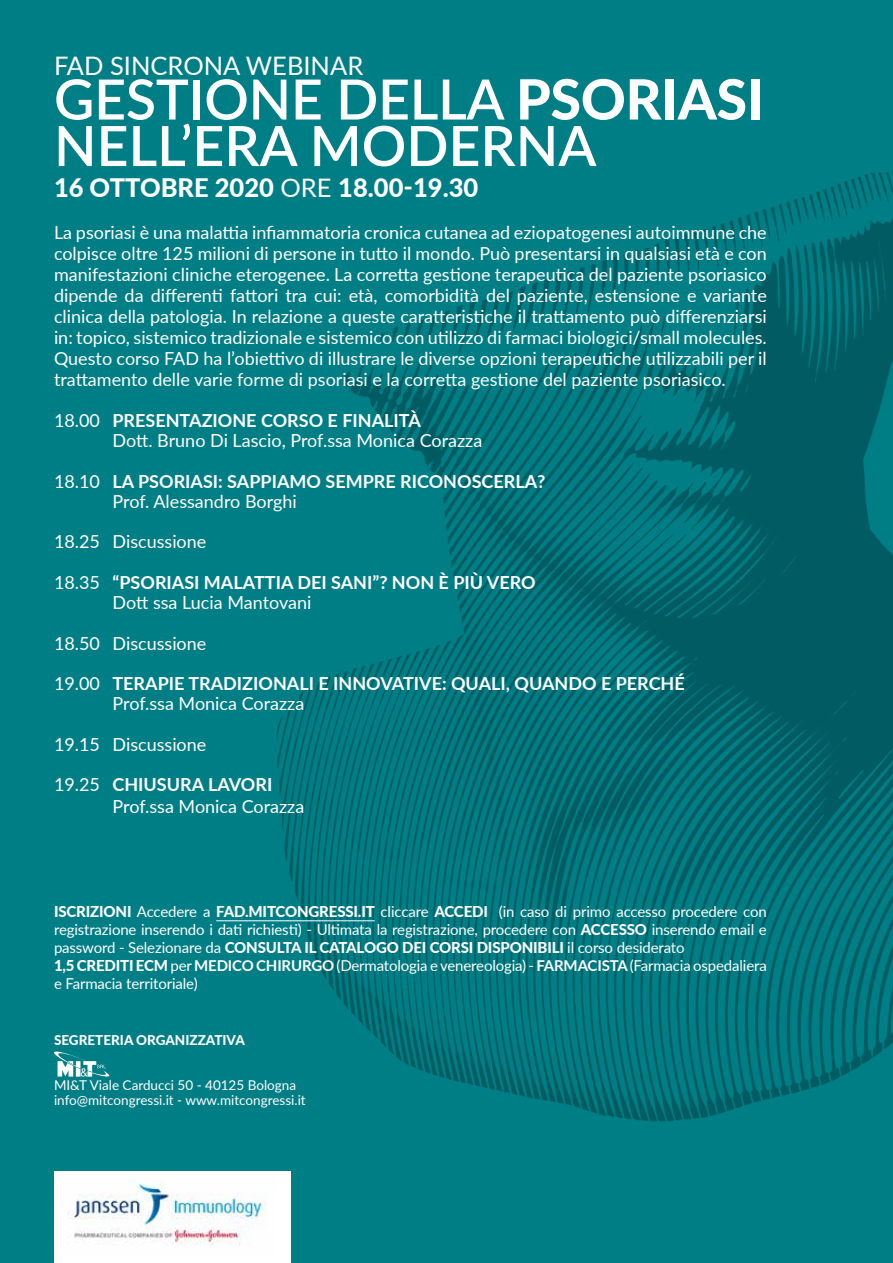
<style>
.page{position:relative;width:893px;height:1263px;background:#fff}
.page>*{position:absolute;margin:0;border:0;box-sizing:border-box;transform-origin:0 0}
.t1{font:600 55.5px/46.5px "Lato";color:#fff}
.t2{font:800 25.5px "Lato";color:#fff}
.t3{font:25.5px "Lato";color:#fff}
.t4{font:18px/21px "Lato";color:#fff}
.t5{font:700 18px/20.2px "Lato";color:#fff}
.t6{font:15px/18px "Lato";letter-spacing:-.01em;color:#fff}
.t7{font:13.5px/15px "Lato";color:#fff}
.t8{font:800 13.5px "Lato";color:#fff}
.s1{font-weight:800}
.s2{font-weight:400}
.s3{font-weight:700}
</style>
<div class="page">
<img style="left:0;top:11px;width:893px;height:1252px">
<hr style="left:216px;top:920px;width:159px;height:1px;background:#fff">
<svg style="left:53px;top:1050px;width:57px;height:27px"></svg>
<div style="left:54px;top:1171px;width:237px;height:92px;background:#fff"></div>
<img style="left:68px;top:1177px;width:198px;height:68px">
<h2 class="t3" style="left:54px;top:47px;width:311px">FAD SINCRONA WEBINAR</h2>
<h1 class="t1" style="left:54px;top:74px;width:711px">GESTIONE DELLA <span class="s1">PSORIASI<br></span>NELL’ERA MODERNA</h1>
<h2 class="t2" style="left:54px;top:168px;width:426px">16 OTTOBRE 2020 <span class="s2">ORE</span> 18.00-19.30</h2>
<p class="t4" style="left:54px;top:221px;width:714px;text-align:justify">La psoriasi è una malattia infiammatoria cronica cutanea ad eziopatogenesi autoimmune che colpisce oltre 125 milioni di persone in tutto il mondo. Può presentarsi in qualsiasi età e con manifestazioni cliniche eterogenee. La corretta gestione terapeutica del paziente psoriasico dipende da differenti fattori tra cui: età, comorbidità del paziente, estensione e variante clinica della patologia. In relazione a queste caratteristiche il trattamento può differenziarsi in: topico, sistemico tradizionale e sistemico con utilizzo di farmaci biologici/small molecules.<br>Questo corso FAD ha l’obiettivo di illustrare le diverse opzioni terapeutiche utilizzabili per il trattamento delle varie forme di psoriasi e la corretta gestione del paziente psoriasico.</p>
<p class="t4" style="left:112px;top:409px;width:371px;line-height:20.2px;text-indent:-58px">18.00 <span class="s3">PRESENTAZIONE CORSO E FINALITÀ<br></span>Dott. Bruno Di Lascio, Prof.ssa Monica Corazza</p>
<p class="t5" style="left:112px;top:470px;width:434px;text-indent:-58px"><span class="s2">18.10</span> LA PSORIASI: SAPPIAMO SEMPRE RICONOSCERLA?<br><span class="s2">Prof. Alessandro Borghi</span></p>
<p class="t4" style="left:54px;top:530px;width:154px">18.25 Discussione</p>
<p class="t5" style="left:112px;top:571px;width:425px;text-indent:-58px"><span class="s2">18.35</span> “PSORIASI MALATTIA DEI SANI”? NON È PIÙ VERO<br><span class="s2">Dott ssa Lucia Mantovani</span></p>
<p class="t4" style="left:54px;top:632px;width:154px">18.50 Discussione</p>
<p class="t5" style="left:112px;top:673px;width:574px;text-indent:-58px"><span class="s2">19.00</span> TERAPIE TRADIZIONALI E INNOVATIVE: QUALI, QUANDO E PERCHÉ<br><span class="s2">Prof.ssa Monica Corazza</span></p>
<p class="t4" style="left:54px;top:733px;width:154px">19.15 Discussione</p>
<p class="t4" style="left:112px;top:773px;width:193px;line-height:21.6px;text-indent:-58px">19.25 <span class="s3">CHIUSURA LAVORI<br></span>Prof.ssa Monica Corazza</p>
<p class="t6" style="left:54px;top:902px;width:714px"><span class="s1">ISCRIZIONI</span> Accedere a <span class="s1">FAD.MITCONGRESSI.IT</span> cliccare <span class="s1">ACCEDI</span> (in caso di primo accesso procedere con registrazione inserendo i dati richiesti) - Ultimata la registrazione, procedere con <span class="s1">ACCESSO</span> inserendo email e password - Selezionare da <span class="s1">CONSULTA IL CATALOGO DEI CORSI DISPONIBILI</span> il corso desiderato<br><span class="s1">1,5 CREDITI ECM</span> per <span class="s3">MEDICO CHIRURGO</span> (Dermatologia e venereologia) - <span class="s3">FARMACISTA</span> (Farmacia ospedaliera e Farmacia territoriale)</p>
<p class="t8" style="left:54px;top:1030px;width:192px">SEGRETERIA ORGANIZZATIVA</p>
<p class="t7" style="left:54px;top:1077px;width:253px">MI&amp;T Viale Carducci 50 - 40125 Bologna info@mitcongressi.it - www.mitcongressi.it</p>
</div>
